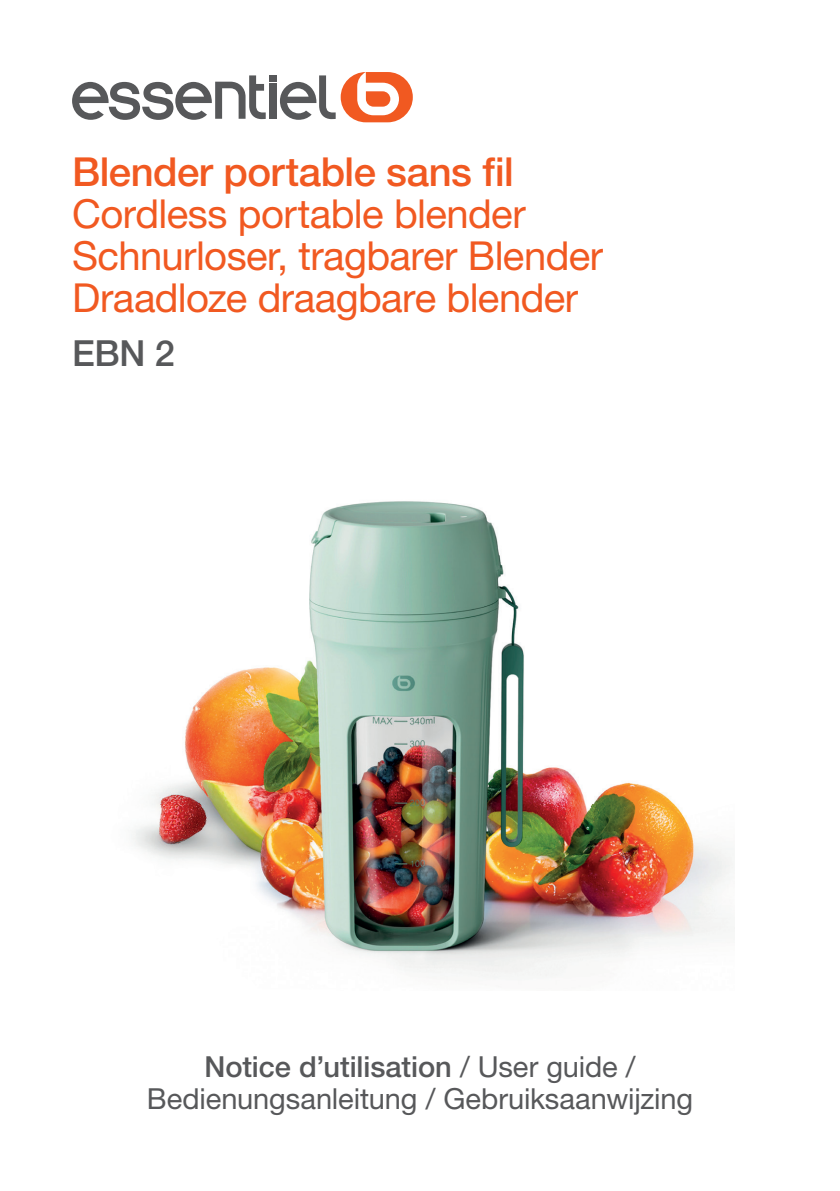
<style>
.page{position:relative;width:840px;height:1191px;background:#fff}
.page>*{position:absolute;margin:0;border:0;box-sizing:border-box;transform-origin:0 0}
.t1{font:40px/42px "Helvetica Neue LT Std";letter-spacing:-.015em;color:#f15921}
.t2{font:500 40px "Helvetica Neue LT Std";letter-spacing:-.01em;color:#f15921}
.t3{font:500 36px "Helvetica Neue LT Std";color:#57585a}
.t4{font:29px/32px "Helvetica Neue LT Std";letter-spacing:-.005em;color:#57585a;text-align:center}
.s1{font-weight:500}
</style>
<div class="page">
<div style="left:269px;top:75px;width:7px;height:7px;background:#57585a"></div>
<div style="left:269px;top:84px;width:7px;height:35px;background:#57585a"></div>
<svg style="left:72px;top:75px;width:193px;height:45px"></svg>
<svg style="left:280px;top:72px;width:132px;height:50px"></svg>
<img style="left:131px;top:501px;width:602px;height:477px">
<p class="t2" style="left:72px;top:147px;width:443px">Blender portable sans fil</p>
<p class="t1" style="left:72px;top:192px;width:532px">Cordless portable blender<br>Schnurloser, tragbarer Blender<br>Draadloze draagbare blender</p>
<p class="t3" style="left:72px;top:331px;width:104px">EBN 2</p>
<p class="t4" style="left:147px;top:1050px;width:547px"><span class="s1">Notice d’utilisation</span> / User guide /<br>Bedienungsanleitung / Gebruiksaanwijzing</p>
</div>
